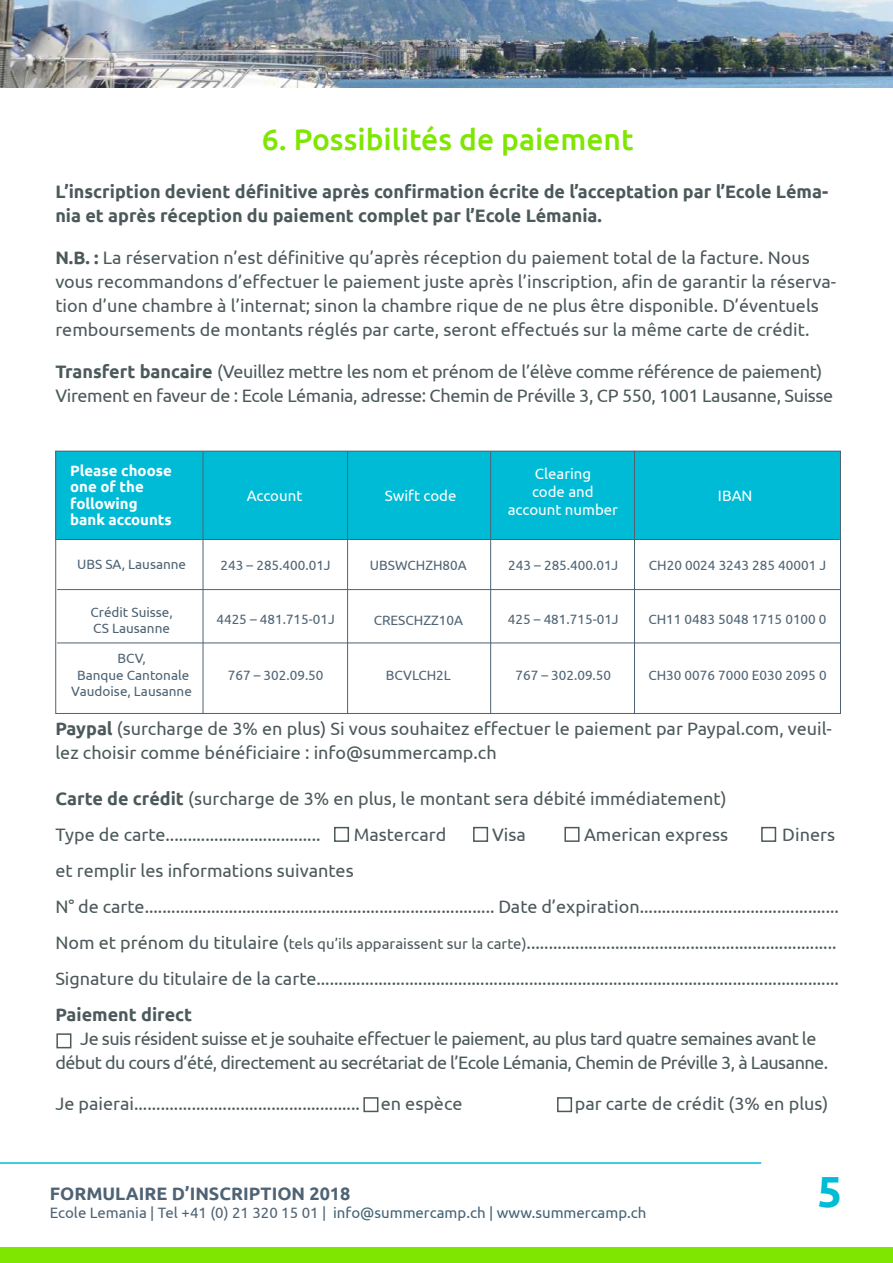
<style>
.page{position:relative;width:893px;height:1263px;background:#fff}
.page>*{position:absolute;margin:0;border:0;box-sizing:border-box;transform-origin:0 0}
.t1{font:700 43.5px "Ubuntu";color:#00bcd5}
.t2{font:500 30px "Ubuntu";color:#7ee600}
.t3{font:18px/24px "Ubuntu";color:#4c595b}
.t4{font:18px/24px "Ubuntu";letter-spacing:-.03em;color:#4c595b}
.t5{font:18px/24px "Ubuntu";letter-spacing:-.02em;color:#4c595b}
.t6{font:700 18px/24px "Ubuntu";color:#4c595b}
.t7{font:700 18px "Ubuntu";color:#4f6374}
.t8{font:15px "Ubuntu";color:#436375}
.t9{font:15px/18px "Ubuntu";color:#fff;text-align:center}
.t10{font:700 15px/16.5px "Ubuntu";color:#fff}
.t11{font:13.5px/16.2px "Ubuntu";color:#4f6374}
.s1{font-weight:700}
.s2{font-size:15px}
.s3{color:#4f6374}
</style>
<div class="page">
<img style="left:0;top:0;width:893px;height:87px">
<div style="left:0;top:1247px;width:893px;height:16px;background:#7ee600"></div>
<div style="left:55px;top:451px;width:786px;height:88px;background:#00bbd5"></div>
<hr style="left:55px;top:539px;width:784px;height:1px;background:#4f6374">
<div style="left:55px;top:451px;width:786px;height:263px;border:1px solid #4f6374"></div>
<hr style="left:57px;top:589px;width:784px;height:1px;background:#4f6374">
<hr style="left:57px;top:642px;width:784px;height:1px;background:#4f6374">
<hr style="left:634px;top:451px;width:1px;height:263px;background:#4f6374">
<hr style="left:490px;top:451px;width:1px;height:263px;background:#4f6374">
<hr style="left:347px;top:451px;width:1px;height:263px;background:#4f6374">
<hr style="left:203px;top:451px;width:1px;height:263px;background:#4f6374">
<div style="left:334px;top:827px;width:15px;height:15px;border:2px solid #4c595b"></div>
<div style="left:761px;top:827px;width:15px;height:15px;border:2px solid #4c595b"></div>
<div style="left:473px;top:827px;width:15px;height:15px;border:2px solid #4c595b"></div>
<div style="left:564px;top:827px;width:15px;height:15px;border:2px solid #4c595b"></div>
<div style="left:56px;top:1033px;width:15px;height:15px;border:2px solid #4c595b"></div>
<div style="left:363px;top:1097px;width:15px;height:15px;border:2px solid #4c595b"></div>
<div style="left:557px;top:1097px;width:15px;height:15px;border:2px solid #4c595b"></div>
<hr style="left:0;top:1162px;width:761px;height:2px;background:#00bcd5">
<h2 class="t2" style="left:262px;top:120px;width:373px">6. Possibilités de paiement</h2>
<p class="t6" style="left:55px;top:179px;width:774px">L’inscription devient définitive après confirmation écrite de l’acceptation par l’Ecole Léma&shy;nia et après réception du paiement complet par l’Ecole Lémania.</p>
<p class="t3" style="left:55px;top:245px;width:782px"><span class="s1">N.B. :</span> La réservation n’est définitive qu’après réception du paiement total de la facture. Nous vous recommandons d’effectuer le paiement juste après l’inscription, afin de garantir la réserva&shy;tion d’une chambre à l’internat; sinon la chambre rique de ne plus être disponible. D’éventuels remboursements de montants réglés par carte, seront effectués sur la même carte de crédit.</p>
<p class="t5" style="left:55px;top:359px;width:779px"><span class="s1">Transfert bancaire</span> (Veuillez mettre les nom et prénom de l’élève comme référence de paiement)<br>Virement en faveur de : Ecole Lémania, adresse: Chemin de Préville 3, CP 550, 1001 Lausanne, Suisse</p>
<p class="t10" style="left:70px;top:462px;width:103px">Please choose one of the following bank accounts</p>
<p class="t9" style="left:247px;top:486px;width:57px">Account</p>
<p class="t9" style="left:385px;top:486px;width:73px">Swift code</p>
<p class="t9" style="left:508px;top:465px;width:112px">Clearing<br>code and account number</p>
<p class="t9" style="left:718px;top:486px;width:36px">IBAN</p>
<p class="t11" style="left:77px;top:556px;width:111px">UBS SA, Lausanne</p>
<p class="t11" style="left:221px;top:556px;width:112px">243 – 285.400.01J</p>
<p class="t11" style="left:649px;top:556px;width:179px">CH20 0024 3243 285 40001 J</p>
<p class="t11" style="left:370px;top:557px;width:98px">UBSWCHZH80A</p>
<p class="t11" style="left:508px;top:556px;width:112px">243 – 285.400.01J</p>
<p class="t11" style="left:90px;top:604px;width:84px">Crédit Suisse,<br>CS Lausanne</p>
<p class="t11" style="left:216px;top:611px;width:120px">4425 – 481.715-01J</p>
<p class="t11" style="left:374px;top:611px;width:91px">CRESCHZZ10A</p>
<p class="t11" style="left:508px;top:611px;width:112px">425 – 481.715-01J</p>
<p class="t11" style="left:648px;top:611px;width:180px">CH11 0483 5048 1715 0100 0</p>
<p class="t11" style="left:71px;top:650px;width:122px;text-align:center">BCV,<br>Banque Cantonale<br>Vaudoise, Lausanne</p>
<p class="t11" style="left:228px;top:667px;width:97px">767 – 302.09.50</p>
<p class="t11" style="left:386px;top:667px;width:67px">BCVLCH2L</p>
<p class="t11" style="left:515px;top:667px;width:97px">767 – 302.09.50</p>
<p class="t11" style="left:648px;top:667px;width:180px">CH30 0076 7000 E030 2095 0</p>
<p class="t3" style="left:55px;top:716px;width:778px"><span class="s1">Paypal</span> (surcharge de 3% en plus) Si vous souhaitez effectuer le paiement par Paypal.com, veuil&shy;lez choisir comme bénéficiaire : info@summercamp.ch</p>
<p class="t3" style="left:55px;top:780px;width:673px;line-height:36px"><span class="s1">Carte de crédit</span> (surcharge de 3% en plus, le montant sera débité immédiatement)<br>Type de carte...................................</p>
<p class="t3" style="left:354px;top:822px;width:94px">Mastercard</p>
<p class="t3" style="left:492px;top:822px;width:35px">Visa</p>
<p class="t3" style="left:584px;top:822px;width:146px">American express</p>
<p class="t3" style="left:782px;top:822px;width:54px">Diners</p>
<p class="t3" style="left:55px;top:852px;width:785px;line-height:36px">et remplir les informations suivantes<br>N° de carte............................................................................... Date d’expiration.............................................<br>Nom et prénom du titulaire (<span class="s2">tels qu’ils apparaissent sur la carte)</span>......................................................................<br>Signature du titulaire de la carte......................................................................................................................</p>
<p class="t6" style="left:55px;top:1002px;width:138px">Paiement direct</p>
<p class="t4" style="left:55px;top:1026px;width:774px;text-indent:25px">Je suis résident suisse et je souhaite effectuer le paiement, au plus tard quatre semaines avant le début du cours d’été, directement au secrétariat de l’Ecole Lémania, Chemin de Préville 3, à Lausanne.</p>
<p class="t3" style="left:55px;top:1090px;width:409px">Je paierai................................................... en espèce</p>
<p class="t3" style="left:575px;top:1090px;width:255px">par carte de crédit (3% en plus)</p>
<p class="t7" style="left:50px;top:1183px;width:302px">FORMULAIRE D’INSCRIPTION 2018</p>
<p class="t8" style="left:50px;top:1204px;width:598px"><span class="s3">Ecole Lemania | Tel +41 (0) 21 320 15 01 |</span> info@summercamp.ch | www.summercamp.ch</p>
<h1 class="t1" style="left:817px;top:1165px;width:26px">5</h1>
</div>
